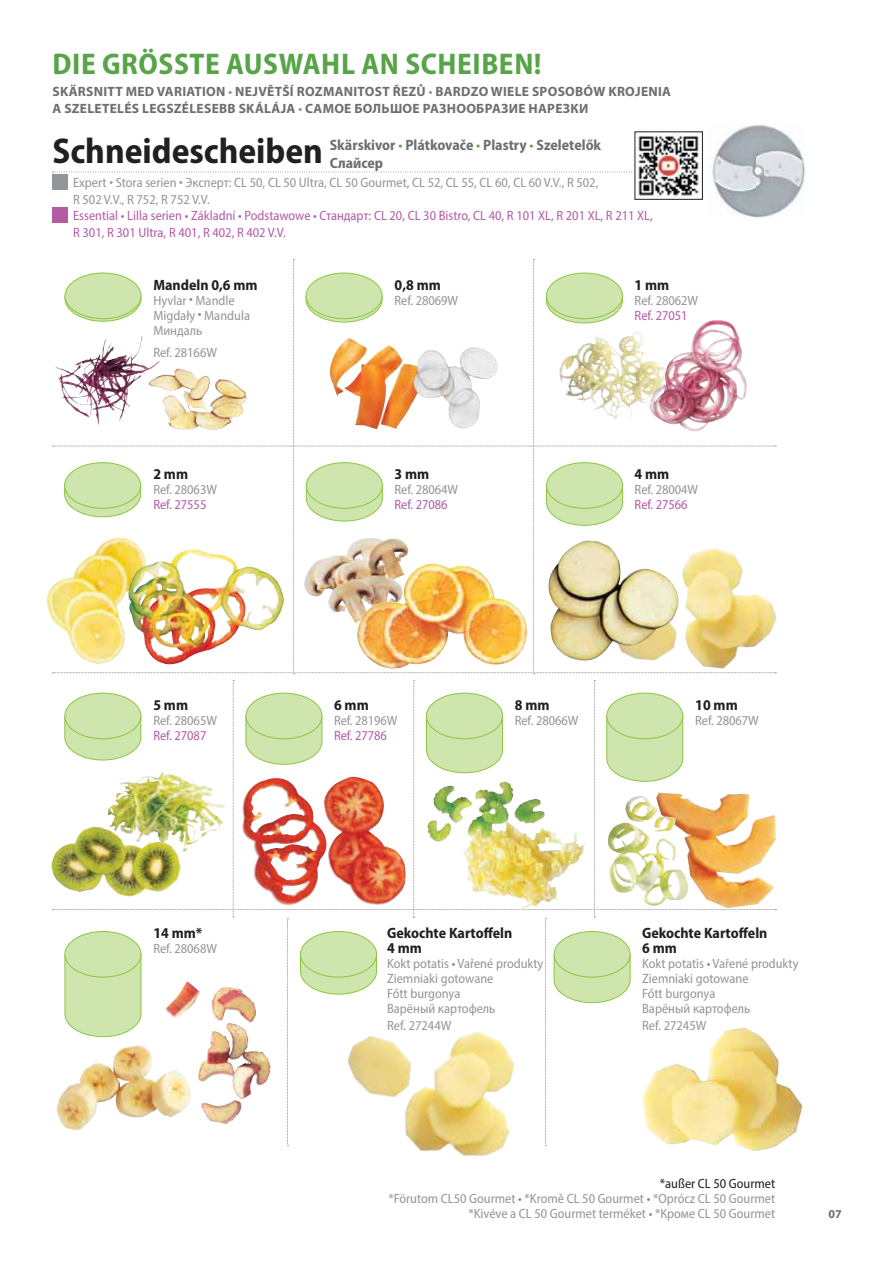
<style>
.page{position:relative;width:893px;height:1263px;background:#fff}
.page>*{position:absolute;margin:0;border:0;box-sizing:border-box;transform-origin:0 0}
.t1{font:700 semi-condensed 36px "Myriad Pro";color:#231f20}
.t2{font:700 semi-condensed 30px "Myriad Pro";letter-spacing:.02em;color:#58a448}
.t3{font:700 semi-condensed 15px/15px "Myriad Pro";color:#231f20}
.t4{font:700 semi-condensed 15px/18px "Myriad Pro";color:#6d6e70}
.t5{font:semi-condensed 13.5px/15px "Myriad Pro";color:#939598}
.t6{font:semi-condensed 13.5px/16.5px "Myriad Pro";color:#b35ca4}
.t7{font:700 13.5px/16.5px "Myriad Pro";letter-spacing:.02em;color:#6d6e70}
.t8{font:700 12px "Myriad Pro";color:#6d6e70}
.s1{font-weight:400;font-stretch:semi-condensed;color:#58a448}
.s2{font-weight:400;color:#58a448}
.s3{color:#58a448}
.s4{color:#231f20}
</style>
<div class="page">
<img style="left:52px;top:259px;width:724px;height:415px">
<img style="left:52px;top:680px;width:724px;height:466px">
<img style="left:89px;top:336px;width:53px;height:28px">
<img style="left:348px;top:1032px;width:166px;height:124px">
<img style="left:641px;top:1027px;width:161px;height:124px">
<img style="left:712px;top:123px;width:93px;height:95px">
<svg style="left:52px;top:172px;width:583px;height:1px"></svg>
<div style="left:52px;top:175px;width:16px;height:15px;background:#939598"></div>
<div style="left:52px;top:208px;width:16px;height:15px;background:#b35ca4"></div>
<img style="left:637px;top:134px;width:63px;height:64px">
<div style="left:635px;top:132px;width:68px;height:68px;border:1px solid #231f20"></div>
<h2 class="t2" style="left:53px;top:52px;width:490px">DIE GRÖSSTE AUSWAHL AN SCHEIBEN!</h2>
<p class="t7" style="left:52px;top:85px;width:620px">SKÄRSNITT MED VARIATION <span class="s1">•</span> NEJVĚTŠÍ ROZMANITOST ŘEZŮ <span class="s1">•</span> BARDZO WIELE SPOSOBÓW KROJENIA<br>A SZELETELÉS LEGSZÉLESEBB SKÁLÁJA <span class="s1">•</span> САМОЕ БОЛЬШОЕ РАЗНООБРАЗИЕ НАРЕЗКИ</p>
<h1 class="t1" style="left:52px;top:137px;width:272px">Schneidescheiben</h1>
<p class="t4" style="left:330px;top:137px;width:273px">Skärskivor <span class="s2">•</span> Plátkovače <span class="s2">•</span> Plastry <span class="s2">•</span> Szeletelők<br>Слайсер</p>
<p class="t5" style="left:73px;top:176px;width:527px;line-height:16.5px">Expert • Stora serien • Эксперт: CL 50, CL 50 Ultra, CL 50 Gourmet, CL 52, CL 55, CL 60, CL 60 V.V., R 502,<br>R 502 V.V., R 752, R 752 V.V.</p>
<p class="t6" style="left:73px;top:209px;width:581px">Essential • Lilla serien • Základní • Podstawowe • Стандарт: CL 20, CL 30 Bistro, CL 40, R 101 XL, R 201 XL, R 211 XL,<br>R 301, R 301 Ultra, R 401, R 402, R 402 V.V.</p>
<p class="t3" style="left:153px;top:278px;width:106px">Mandeln 0,6 mm</p>
<p class="t5" style="left:153px;top:294px;width:98px">Hyvlar <span class="s3">•</span> Mandle<br>Migdały <span class="s3">•</span> Mandula<br>Миндаль</p>
<p class="t5" style="left:153px;top:346px;width:65px">Ref. 28166W</p>
<p class="t3" style="left:153px;top:468px;width:36px">2 mm</p>
<p class="t5" style="left:153px;top:483px;width:65px">Ref. 28063W</p>
<p class="t6" style="left:153px;top:498px;width:55px">Ref. 27555</p>
<p class="t3" style="left:395px;top:278px;width:48px">0,8 mm</p>
<p class="t5" style="left:395px;top:294px;width:65px">Ref. 28069W</p>
<p class="t3" style="left:395px;top:468px;width:36px">3 mm</p>
<p class="t5" style="left:395px;top:483px;width:65px">Ref. 28064W</p>
<p class="t6" style="left:395px;top:498px;width:55px">Ref. 27086</p>
<p class="t3" style="left:635px;top:278px;width:36px">1 mm</p>
<p class="t5" style="left:635px;top:294px;width:65px">Ref. 28062W</p>
<p class="t6" style="left:635px;top:308px;width:55px">Ref. 27051</p>
<p class="t3" style="left:635px;top:468px;width:36px">4 mm</p>
<p class="t5" style="left:635px;top:483px;width:65px">Ref. 28004W</p>
<p class="t6" style="left:635px;top:498px;width:55px">Ref. 27566</p>
<p class="t3" style="left:153px;top:699px;width:36px">5 mm</p>
<p class="t5" style="left:153px;top:714px;width:65px">Ref. 28065W</p>
<p class="t6" style="left:153px;top:728px;width:55px">Ref. 27087</p>
<p class="t3" style="left:153px;top:926px;width:50px">14 mm*</p>
<p class="t5" style="left:153px;top:942px;width:65px">Ref. 28068W</p>
<p class="t3" style="left:334px;top:699px;width:36px">6 mm</p>
<p class="t5" style="left:334px;top:714px;width:65px">Ref. 28196W</p>
<p class="t6" style="left:334px;top:728px;width:55px">Ref. 27786</p>
<p class="t3" style="left:515px;top:699px;width:36px">8 mm</p>
<p class="t5" style="left:515px;top:714px;width:65px">Ref. 28066W</p>
<p class="t3" style="left:695px;top:699px;width:44px">10 mm</p>
<p class="t5" style="left:695px;top:714px;width:65px">Ref. 28067W</p>
<p class="t3" style="left:387px;top:926px;width:127px">Gekochte Kartoffeln<br>4 mm</p>
<p class="t5" style="left:387px;top:957px;width:158px">Kokt potatis <span class="s3">•</span> Vařené produkty<br>Ziemniaki gotowane<br>Főtt burgonya<br>Варёный картофель</p>
<p class="t5" style="left:387px;top:1019px;width:66px">Ref. 27244W</p>
<p class="t3" style="left:642px;top:926px;width:127px">Gekochte Kartoffeln<br>6 mm</p>
<p class="t5" style="left:642px;top:957px;width:158px">Kokt potatis <span class="s3">•</span> Vařené produkty<br>Ziemniaki gotowane<br>Főtt burgonya<br>Варёный картофель</p>
<p class="t5" style="left:642px;top:1019px;width:66px">Ref. 27245W</p>
<p class="t5" style="left:388px;top:1177px;width:388px;text-align:right"><span class="s4">*außer CL 50 Gourmet<br></span>*Förutom CL50 Gourmet <span class="s3">•</span> *Kromě CL 50 Gourmet <span class="s3">•</span> *Oprócz CL 50 Gourmet *Kivéve a CL 50 Gourmet terméket <span class="s3">•</span> *Кроме CL 50 Gourmet</p>
<p class="t8" style="left:829px;top:1209px;width:15px">07</p>
</div>
